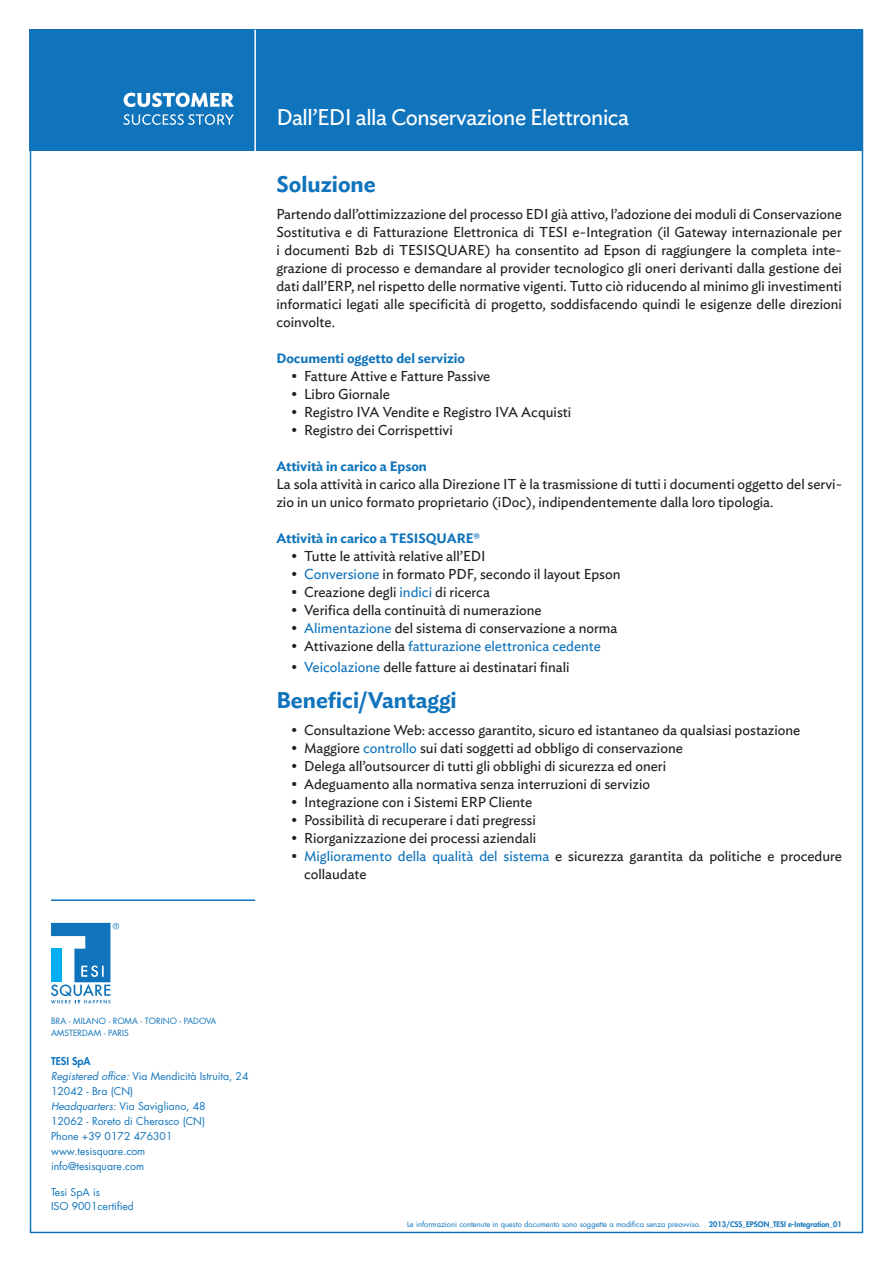
<style>
.page{position:relative;width:893px;height:1263px;background:#fff}
.page>*{position:absolute;margin:0;border:0;box-sizing:border-box;transform-origin:0 0}
.t1{font:22.5px "Ideal Sans";letter-spacing:-.02em;color:#fff}
.t2{font:600 22.5px "Ideal Sans";color:#1074bc}
.t3{font:14.25px/18px "Ideal Sans";color:#231f20}
.t4{font:14.25px "Ideal Sans";color:#1074bc}
.t5{font:600 13.5px "Ideal Sans";color:#1074bc}
.t6{font:10.5px/15px "Futura Std";color:#1074bc}
.t7{font:8.4px/12.3px "Futura Std";color:#1074bc}
.t8{font:7.5px "Futura Std";color:#1074bc}
.s1{color:#1074bc}
.s2{color:#231f20}
.s3{font-weight:800}
.s4{font-style:italic}
</style>
<div class="page">
<div style="left:30px;top:30px;width:833px;height:121px;background:#1074bc"></div>
<hr style="left:254px;top:30px;width:2px;height:124px;background:#fff">
<hr style="left:51px;top:899px;width:204px;height:2px;background:#1074bc">
<svg style="left:51px;top:923px;width:68px;height:80px"></svg>
<svg style="left:124px;top:114px;width:110px;height:11px"></svg>
<svg style="left:124px;top:93px;width:110px;height:14px"></svg>
<h1 class="t1" style="left:276px;top:100px;width:354px">Dall’EDI alla Conservazione Elettronica</h1>
<h1 class="t2" style="left:276px;top:167px;width:101px">Soluzione</h1>
<p class="t3" style="left:276px;top:204px;width:567px;text-align:justify">Partendo dall’ottimizzazione del processo EDI già attivo, l’adozione dei moduli di Conservazione Sostitutiva e di Fatturazione Elettronica di TESI e-Integration (il Gateway internazionale per i documenti B2b di TESISQUARE) ha consentito ad Epson di raggiungere la completa inte&shy;grazione di processo e demandare al provider tecnologico gli oneri derivanti dalla gestione dei dati dall’ERP, nel rispetto delle normative vigenti. Tutto ciò riducendo al minimo gli investimenti informatici legati alle specificità di progetto, soddisfacendo quindi le esigenze delle direzioni coinvolte.</p>
<p class="t5" style="left:276px;top:348px;width:190px">Documenti oggetto del servizio</p>
<p class="t3" style="left:291px;top:366px;width:201px">• Fatture Attive e Fatture Passive</p>
<p class="t3" style="left:291px;top:384px;width:100px">• Libro Giornale</p>
<p class="t3" style="left:291px;top:402px;width:281px">• Registro IVA Vendite e Registro IVA Acquisti</p>
<p class="t3" style="left:291px;top:420px;width:163px">• Registro dei Corrispettivi</p>
<p class="t5" style="left:276px;top:456px;width:152px">Attività in carico a Epson</p>
<p class="t3" style="left:276px;top:474px;width:567px">La sola attività in carico alla Direzione IT è la trasmissione di tutti i documenti oggetto del servi&shy;zio in un unico formato proprietario (iDoc), indipendentemente dalla loro tipologia.</p>
<p class="t5" style="left:276px;top:528px;width:205px">Attività in carico a TESISQUARE®</p>
<p class="t3" style="left:291px;top:546px;width:196px">• Tutte le attività relative all’EDI</p>
<p class="t3" style="left:291px;top:564px;width:331px">• <span class="s1">Conversione</span> in formato PDF, secondo il layout Epson</p>
<p class="t3" style="left:291px;top:582px;width:200px">• Creazione degli <span class="s1">indici</span> di ricerca</p>
<p class="t3" style="left:291px;top:600px;width:252px">• Verifica della continuità di numerazione</p>
<p class="t3" style="left:291px;top:618px;width:328px">• <span class="s1">Alimentazione</span> del sistema di conservazione a norma</p>
<p class="t4" style="left:291px;top:636px;width:311px"><span class="s2">• Attivazione della</span> fatturazione elettronica cedente</p>
<p class="t3" style="left:291px;top:657px;width:280px">• <span class="s1">Veicolazione</span> delle fatture ai destinatari finali</p>
<h1 class="t2" style="left:276px;top:683px;width:182px">Benefici/Vantaggi</h1>
<p class="t3" style="left:291px;top:720px;width:511px">• Consultazione Web: accesso garantito, sicuro ed istantaneo da qualsiasi postazione</p>
<p class="t3" style="left:291px;top:738px;width:393px">• Maggiore <span class="s1">controllo</span> sui dati soggetti ad obbligo di conservazione</p>
<p class="t3" style="left:291px;top:756px;width:376px">• Delega all’outsourcer di tutti gli obblighi di sicurezza ed oneri</p>
<p class="t3" style="left:291px;top:774px;width:360px">• Adeguamento alla normativa senza interruzioni di servizio</p>
<p class="t3" style="left:291px;top:792px;width:243px">• Integrazione con i Sistemi ERP Cliente</p>
<p class="t3" style="left:291px;top:810px;width:246px">• Possibilità di recuperare i dati pregressi</p>
<p class="t3" style="left:291px;top:828px;width:246px">• Riorganizzazione dei processi aziendali</p>
<p class="t3" style="left:304px;top:846px;width:539px;text-indent:-13px">• <span class="s1">Miglioramento della qualità del sistema</span> e sicurezza garantita da politiche e procedure collaudate</p>
<p class="t7" style="left:51px;top:1014px;width:167px">BRA - MILANO - ROMA - TORINO - PADOVA<br>AMSTERDAM - PARIS</p>
<p class="t6" style="left:51px;top:1054px;width:199px"><span class="s3">TESI SpA<br></span><span class="s4">Registered office:</span> Via Mendicità Istruita, 24<br>12042 - Bra (CN)<br><span class="s4">Headquarters:</span> Via Savigliano, 48<br>12062 - Roreto di Cherasco (CN)<br>Phone +39 0172 476301 www.tesisquare.com<br>info@tesisquare.com</p>
<p class="t6" style="left:51px;top:1186px;width:84px;line-height:13.5px">Tesi SpA is<br>ISO 9001certified</p>
<p class="t8" style="left:407px;top:1219px;width:436px">Le informazioni contenute in questo documento sono soggette a modifica senza preavviso. <span class="s3">2013/CSS_EPSON_TESI e-Integration_01</span></p>
</div>
